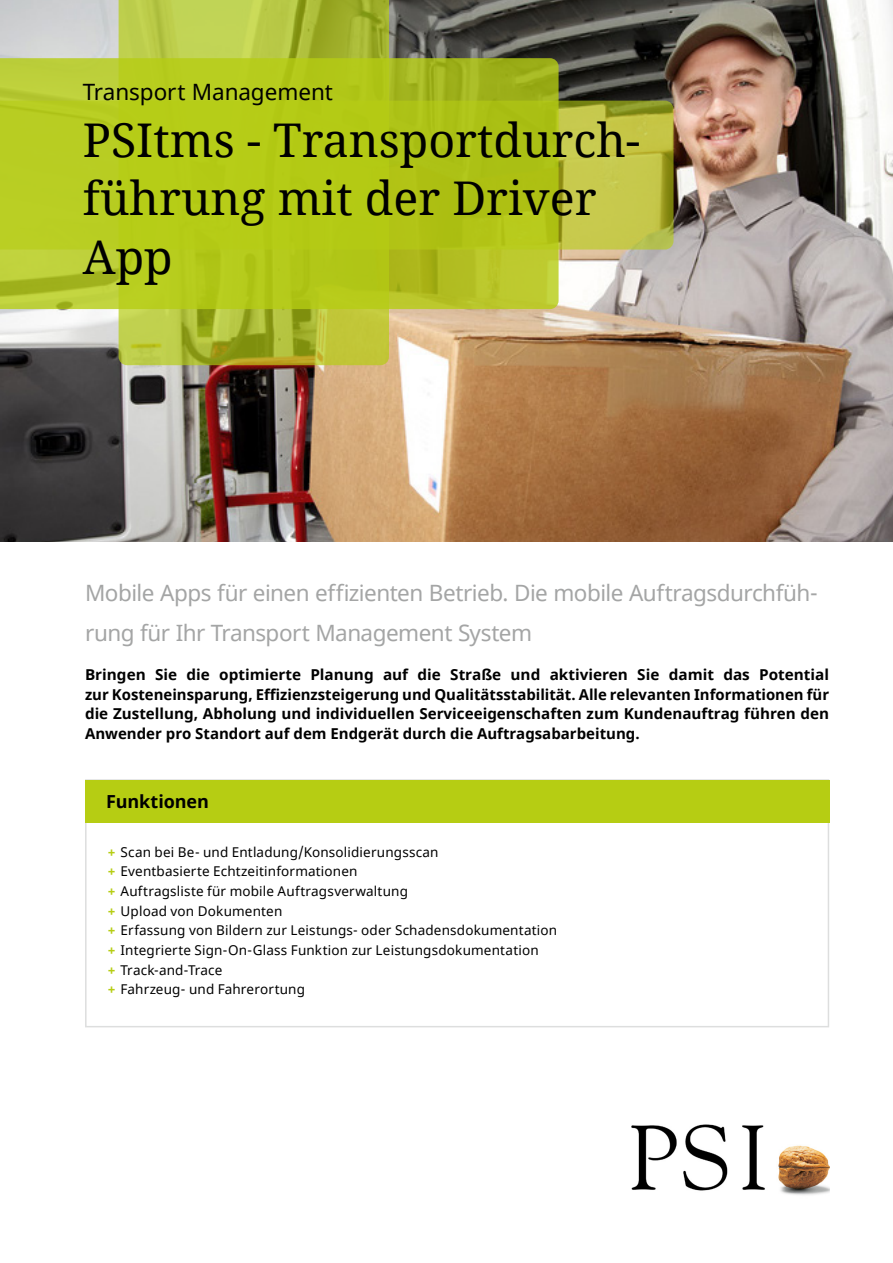
<style>
.page{position:relative;width:893px;height:1263px;background:#fff}
.page>*{position:absolute;margin:0;border:0;box-sizing:border-box;transform-origin:0 0}
.FL_Titel_Überschrift{font:46.5px/58.5px "Noto Serif";color:#000}
.BrFoFl_Unterzeile_einzeilig{font:22.5px/39.3px "Noto Sans";letter-spacing:-.025em;color:#a4a5a5}
.Fl_Titel_Kopfzeile{font:22.5px "Noto Sans";letter-spacing:-.005em;color:#000}
.BrFoFl_Aufzählung___Box_Überschrift{font:700 18px "Noto Sans";letter-spacing:-.005em;color:#000}
.Fl_Teasertext{font:700 15px/19.6px "Noto Sans";color:#000;text-align:justify}
.BrFoFl_Aufzählung___Box{font:13.5px "Noto Sans";letter-spacing:.015em;color:#000}
.s1{font-weight:700;color:#b6cd13}
</style>
<div class="page">
<div style="left:85px;top:779px;width:744px;height:248px;border:2px solid #dddede"></div>
<img style="left:0;top:0;width:893px;height:542px">
<img style="left:632px;top:1124px;width:198px;height:71px">
<svg style="left:559px;top:101px;width:114px;height:149px;background:#bcbf44"></svg>
<svg style="left:0;top:58px;width:559px;height:251px;background:#b2c421"></svg>
<svg style="left:119px;top:0;width:270px;height:365px;background:#b3c723"></svg>
<div style="left:85px;top:780px;width:744px;height:42px;background:#b6cd13"></div>
<p class="Fl_Titel_Kopfzeile" style="left:83px;top:76px;width:252px">Transport Management</p>
<p class="FL_Titel_Überschrift" style="left:83px;top:109px;width:559px">PSItms - Transportdurch&shy;führung mit der Driver<br>App</p>
<p class="BrFoFl_Unterzeile_einzeilig" style="left:85px;top:574px;width:734px">Mobile Apps für einen effizienten Betrieb. Die mobile Auftragsdurchfüh&shy;rung für Ihr Transport Management System</p>
<p class="Fl_Teasertext" style="left:85px;top:665px;width:746px">Bringen Sie die optimierte Planung auf die Straße und aktivieren Sie damit das Potential zur Kosteneinsparung, Effizienzsteigerung und Qualitätsstabilität. Alle relevanten Informationen für die Zustellung, Abholung und individuellen Serviceeigenschaften zum Kundenauftrag führen den Anwender pro Standort auf dem Endgerät durch die Auftragsabarbeitung.</p>
<p class="BrFoFl_Aufzählung___Box_Überschrift" style="left:106px;top:788px;width:104px">Funktionen</p>
<p class="BrFoFl_Aufzählung___Box" style="left:108px;top:842px;width:332px"><span class="s1">+</span> Scan bei Be- und Entladung/Konsolidierungsscan</p>
<p class="BrFoFl_Aufzählung___Box" style="left:108px;top:862px;width:251px"><span class="s1">+</span> Eventbasierte Echtzeitinformationen</p>
<p class="BrFoFl_Aufzählung___Box" style="left:108px;top:882px;width:302px"><span class="s1">+</span> Auftragsliste für mobile Auftragsverwaltung</p>
<p class="BrFoFl_Aufzählung___Box" style="left:108px;top:901px;width:176px"><span class="s1">+</span> Upload von Dokumenten</p>
<p class="BrFoFl_Aufzählung___Box" style="left:108px;top:921px;width:451px"><span class="s1">+</span> Erfassung von Bildern zur Leistungs- oder Schadensdokumentation</p>
<p class="BrFoFl_Aufzählung___Box" style="left:108px;top:941px;width:432px"><span class="s1">+</span> Integrierte Sign-On-Glass Funktion zur Leistungsdokumentation</p>
<p class="BrFoFl_Aufzählung___Box" style="left:108px;top:960px;width:116px"><span class="s1">+</span> Track-and-Trace</p>
<p class="BrFoFl_Aufzählung___Box" style="left:108px;top:980px;width:199px"><span class="s1">+</span> Fahrzeug- und Fahrerortung</p>
</div>
